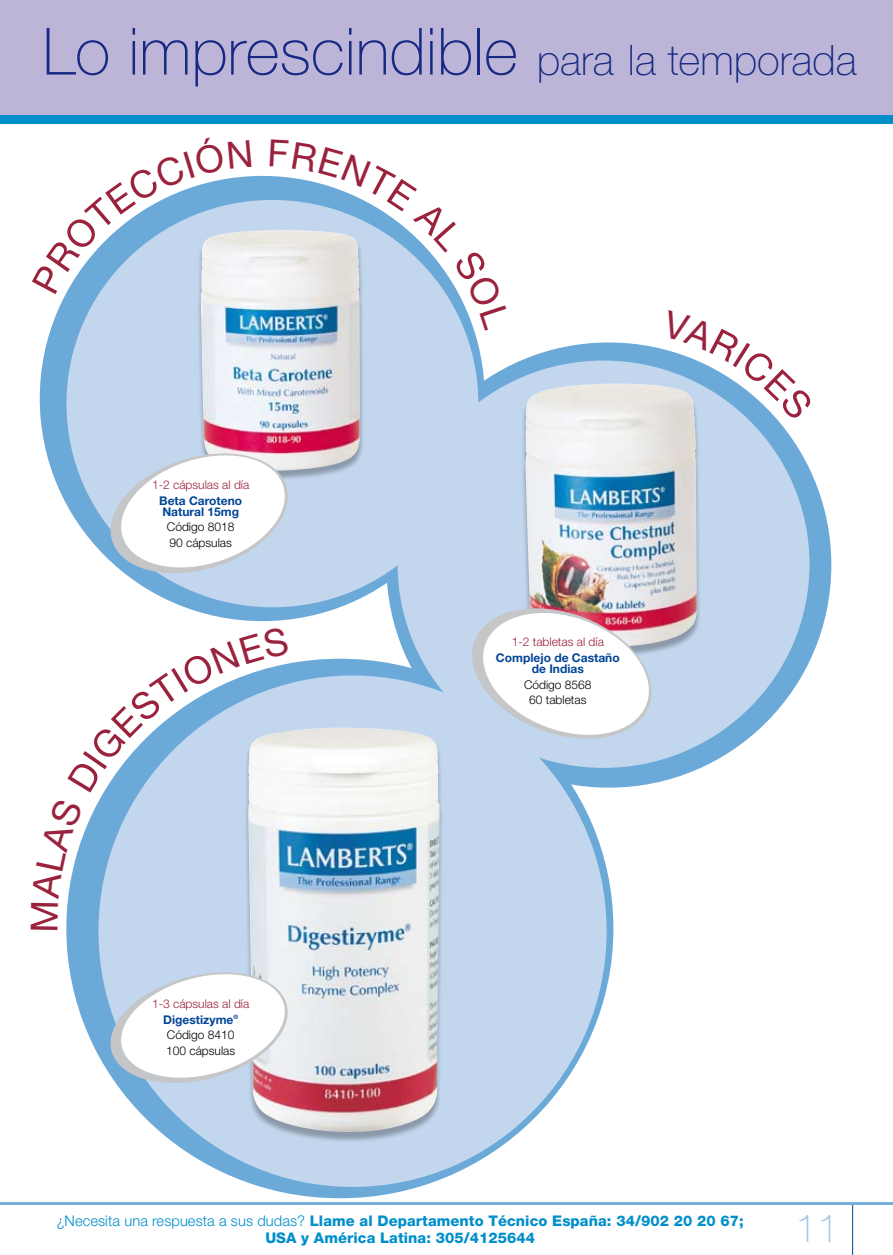
<style>
.page{position:relative;width:893px;height:1255px;background:#fff}
.page>*{position:absolute;margin:0;border:0;box-sizing:border-box;transform-origin:0 0}
.t1{font:100 65.25px "Helvetica Neue";color:#172983}
.t2{font:100 39px "Helvetica Neue";color:#a4c5e5}
.t3{font:800 14.7px/17.7px "Helvetica Neue";letter-spacing:.005em;color:#008fcb;text-align:center}
.t4{font:300 12px/15.5px "Helvetica Neue";color:#000;text-align:center}
.t5{font:700 12px/11.2px "Helvetica Neue";color:#004595;text-align:center}
.t6{font:300 12px "Helvetica Neue";color:#9b223d}
.s1{font-size:42px}
.s2{color:#9b223d}
.s3{font-weight:700;color:#004595}
.s4{font-weight:300}
</style>
<div class="page">
<div style="left:0;top:0;width:893px;height:115px;background:#bcb5d7"></div>
<div style="left:0;top:115px;width:893px;height:8px;background:#008fcb"></div>
<hr style="left:852px;top:1203px;width:1px;height:51px;background:#004595">
<hr style="left:0;top:1201px;width:893px;height:3px;background:#78aeda">
<div style="left:40px;top:176px;width:445px;height:445px;background:#6ba9d8;border-radius:50%"></div>
<div style="left:386px;top:342px;width:445px;height:445px;background:#6ba9d8;border-radius:50%"></div>
<div style="left:66px;top:200px;width:412px;height:407px;background:#c2d6ed;border-radius:50%"></div>
<div style="left:66px;top:658px;width:547px;height:540px;background:#6ba9d8;border-radius:50%"></div>
<div style="left:98px;top:675px;width:509px;height:511px;background:#c2d6ed;border-radius:50%"></div>
<div style="left:398px;top:360px;width:411px;height:407px;background:#c2d6ed;border-radius:50%"></div>
<div style="left:244px;top:729px;width:246px;height:488px;background:#000;opacity:.29"></div>
<img style="left:248px;top:727px;width:193px;height:405px">
<svg style="left:104px;top:964px;width:190px;height:126px"></svg>
<img style="left:201px;top:230px;width:159px;height:241px">
<img style="left:525px;top:383px;width:172px;height:264px">
<svg style="left:466px;top:599px;width:192px;height:148px"></svg>
<svg style="left:104px;top:445px;width:190px;height:136px"></svg>
<svg style="left:66px;top:176px;width:186px;height:118px"></svg>
<svg style="left:270px;top:176px;width:204px;height:154px"></svg>
<svg style="left:662px;top:349px;width:117px;height:72px"></svg>
<svg style="left:66px;top:663px;width:223px;height:266px"></svg>
<h1 class="t1" style="left:43px;top:14px;width:816px">Lo imprescindible <span class="s1">para la temporada</span></h1>
<p class="t6" style="left:152px;top:477px;width:99px">1-2 cápsulas al día</p>
<p class="t5" style="left:159px;top:494px;width:84px;text-align:left">Beta Caroteno<br>Natural 15mg</p>
<p class="t4" style="left:167px;top:519px;width:69px;text-align:left">Código 8018<br>90 cápsulas</p>
<p class="t6" style="left:512px;top:634px;width:94px">1-2 tabletas al día</p>
<p class="t5" style="left:496px;top:651px;width:125px">Complejo de Castaño de Indias</p>
<p class="t4" style="left:524px;top:676px;width:69px">Código 8568<br>60 tabletas</p>
<p class="t4" style="left:152px;top:995px;width:99px"><span class="s2">1-3 cápsulas al día<br></span><span class="s3">Digestizyme</span><sup>®<br></sup>Código 8410<br>100 cápsulas</p>
<p class="t3" style="left:57px;top:1211px;width:689px"><span class="s4">¿Necesita una respuesta a sus dudas?</span> Llame al Departamento Técnico España: 34/902 20 20 67;<br>USA y América Latina: 305/4125644</p>
<h2 class="t2" style="left:796px;top:1206px;width:45px">11</h2>
</div>
